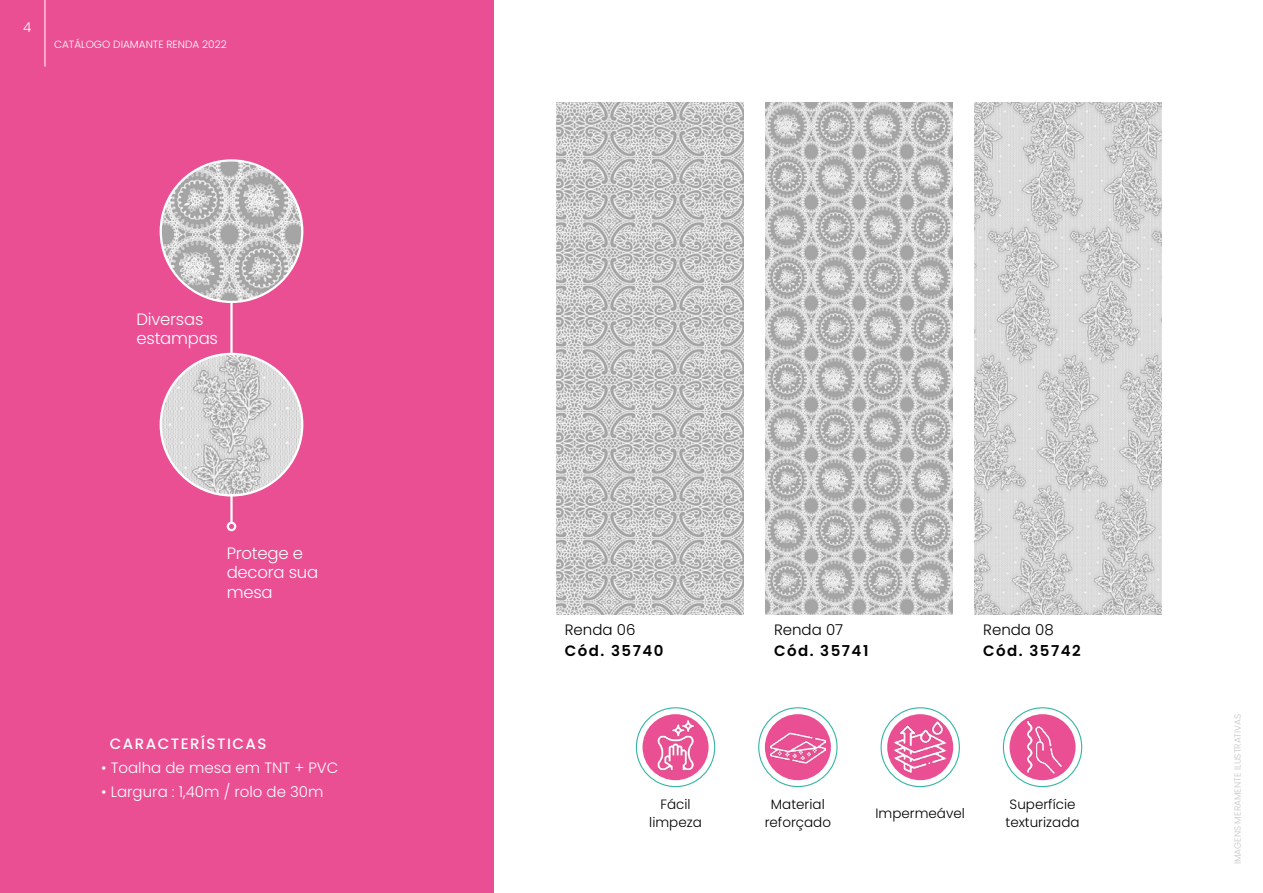
<style>
.page{position:relative;width:1263px;height:893px;background:#fff}
.page>*{position:absolute;margin:0;border:0;box-sizing:border-box;transform-origin:0 0}
.t1{font:300 16.5px/19.5px "Poppins";letter-spacing:-.015em;color:#fff}
.t2{font:300 15px "Poppins";color:#fff}
.t3{font:600 15px "Poppins";letter-spacing:.1em;color:#000}
.t4{font:300 15px "Poppins";color:#000}
.t5{font:500 15px "Poppins";letter-spacing:.1em;color:#fff}
.t6{font:300 13.5px/18px "Poppins";color:#000;text-align:center}
.t7{font:300 13.5px "Poppins";color:#fff}
.t8{font:300 10.5px "Poppins";color:#fff}
.t9{font:300 9px "Poppins";color:#c6c6c6}
</style>
<div class="page">
<div style="left:0;top:0;width:493px;height:893px;background:#ea4f93"></div>
<img style="left:556px;top:102px;width:187px;height:513px">
<img style="left:765px;top:102px;width:188px;height:513px">
<img style="left:975px;top:102px;width:187px;height:513px">
<hr style="left:230px;top:258px;width:3px;height:265px;background:#fff">
<div style="left:227px;top:522px;width:9px;height:9px;border:2px solid #fff;border-radius:50%"></div>
<hr style="left:1262px;top:451px;width:1px;height:442px;background:#ea4f93">
<img style="left:161px;top:160px;width:141px;height:142px;border-radius:71px">
<img style="left:161px;top:354px;width:141px;height:141px;border-radius:71px">
<div style="left:758px;top:707px;width:79px;height:80px;border:1px solid #36b5a6;border-radius:50%"></div>
<div style="left:636px;top:707px;width:79px;height:80px;border:1px solid #36b5a6;border-radius:50%"></div>
<div style="left:1003px;top:707px;width:79px;height:80px;border:1px solid #36b5a6;border-radius:50%"></div>
<div style="left:765px;top:714px;width:66px;height:66px;background:#ea4f93;border-radius:50%"></div>
<div style="left:642px;top:714px;width:66px;height:66px;background:#ea4f93;border-radius:50%"></div>
<div style="left:1009px;top:714px;width:66px;height:66px;background:#ea4f93;border-radius:50%"></div>
<img style="left:770px;top:727px;width:55px;height:42px">
<img style="left:657px;top:720px;width:37px;height:51px">
<img style="left:1027px;top:721px;width:34px;height:53px">
<div style="left:880px;top:707px;width:80px;height:80px;border:1px solid #36b5a6;border-radius:50%"></div>
<div style="left:887px;top:714px;width:66px;height:66px;background:#ea4f93;border-radius:50%"></div>
<img style="left:894px;top:721px;width:52px;height:53px">
<hr style="left:45px;top:0;width:1px;height:67px;background:#fff">
<p class="t7" style="left:23px;top:20px;width:10px">4</p>
<p class="t8" style="left:54px;top:39px;width:174px">CATÁLOGO DIAMANTE RENDA 2022</p>
<p class="t1" style="left:136px;top:309px;width:83px">Diversas estampas</p>
<p class="t1" style="left:227px;top:543px;width:93px">Protege e decora sua mesa</p>
<p class="t5" style="left:110px;top:735px;width:158px">CARACTERÍSTICAS</p>
<p class="t2" style="left:101px;top:759px;width:239px">• Toalha de mesa em TNT + PVC</p>
<p class="t2" style="left:101px;top:783px;width:224px">• Largura : 1,40m / rolo de 30m</p>
<p class="t4" style="left:565px;top:621px;width:72px">Renda 06</p>
<p class="t3" style="left:565px;top:642px;width:100px">Cód. 35740</p>
<p class="t4" style="left:774px;top:621px;width:71px">Renda 07</p>
<p class="t3" style="left:774px;top:642px;width:96px">Cód. 35741</p>
<p class="t4" style="left:983px;top:621px;width:72px">Renda 08</p>
<p class="t3" style="left:983px;top:642px;width:99px">Cód. 35742</p>
<p class="t6" style="left:649px;top:795px;width:54px">Fácil limpeza</p>
<p class="t6" style="left:875px;top:804px;width:91px">Impermeável</p>
<p class="t6" style="left:765px;top:795px;width:68px">Material reforçado</p>
<p class="t6" style="left:1005px;top:795px;width:76px">Superfície texturizada</p>
<p class="t9" style="left:1232px;top:864px;width:152px;rotate:-90deg">IMAGENS MERAMENTE ILUSTRATIVAS</p>
</div>
